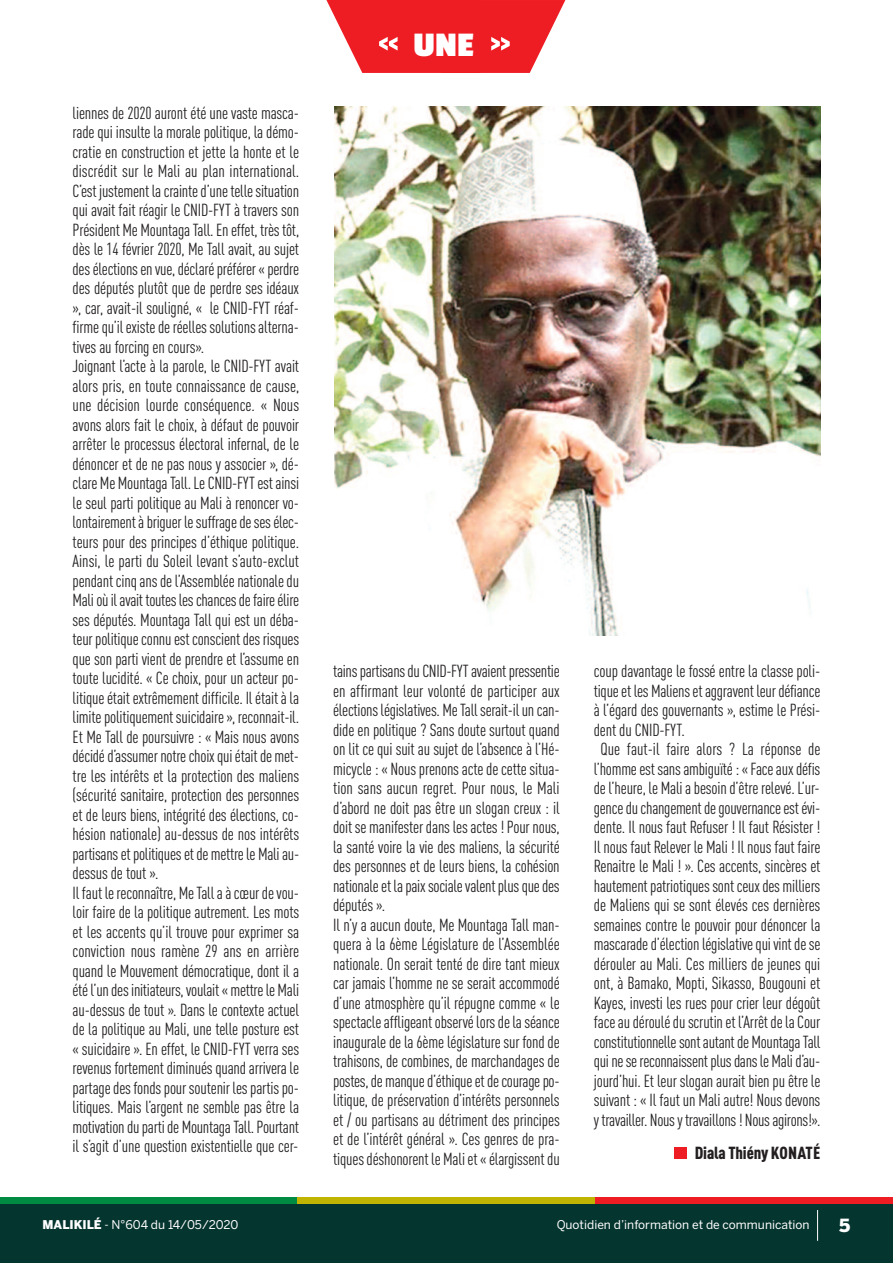
<style>
.page{position:relative;width:893px;height:1263px;background:#fff}
.page>*{position:absolute;margin:0;border:0;box-sizing:border-box;transform-origin:0 0}
.t1{font:700 36px "Passion One";color:#fff}
.t2{font:900 18px "Benton Sans";color:#fff}
.t3{font:condensed 17.25px/19.5px "DIN Pro";letter-spacing:-.01em;color:#231f20}
.t4{font:900 condensed 17.25px "DIN Pro";letter-spacing:-.01em;color:#231f20}
.t5{font:12px "Benton Sans";color:#fff}
.s1{font-weight:900}
</style>
<div class="page">
<div style="left:674px;top:1148px;width:13px;height:11px;background:#ee1d23"></div>
<div style="left:0;top:1203px;width:893px;height:60px;background:#05352f"></div>
<div style="left:0;top:1197px;width:298px;height:6px;background:#008b43"></div>
<div style="left:298px;top:1197px;width:297px;height:6px;background:#c0b301"></div>
<div style="left:595px;top:1197px;width:297px;height:6px;background:#ee1d23"></div>
<hr style="left:817px;top:1210px;width:1px;height:31px;background:#fff">
<img style="left:335px;top:106px;width:485px;height:529px">
<svg style="left:326px;top:0;width:239px;height:73px"></svg>
<p class="t3" style="left:73px;top:104px;width:228px">liennes de 2020 auront été une vaste masca&shy;rade qui insulte la morale politique, la démo&shy;cratie en construction et jette la honte et le discrédit sur le Mali au plan international.<br>C’est justement lacrainted’unetellesituation qui avait fait réagir le CNID-FYT à travers son Président Me MountagaTall.Eneffet, trèstôt, dès le 14 février 2020, Me Tall avait, au sujet desélectionsenvue,déclarépréférer«perdre des députés plutôt que de perdre ses idéaux », car, avait-il souligné, « le CNID-FYT réaf&shy;firmequ’ilexistederéellessolutionsalterna&shy;tives au forcing en cours».<br>Joignant l’acte à la parole, le CNID-FYT avait alors pris, en toute connaissance de cause, une décision lourde conséquence. « Nous avons alors fait le choix, à défaut de pouvoir arrêter le processus électoral infernal, de le dénoncer et de ne pas nous y associer », dé&shy;clare Me MountagaTall.LeCNID-FYTestainsi le seul parti politique au Mali à renoncer vo&shy;lontairementàbriguer lesuffragedesesélec&shy;teurs pour des principes d’éthique politique.<br>Ainsi, le parti du Soleil levant s’auto-exclut pendant cinq ans de l’Assemblée nationale du Malioùilavait toutesleschancesdefaireélire ses députés. Mountaga Tall qui est un déba&shy;teurpolitiqueconnuestconscientdesrisques que son parti vient de prendre et l’assume en toute lucidité. « Ce choix, pour un acteur po&shy;litique était extrêmement difficile. Il était à la limitepolitiquementsuicidaire», reconnait-il.<br>Et Me Tall de poursuivre : « Mais nous avons décidéd’assumernotrechoixquiétaitdemet&shy;tre les intérêts et la protection des maliens (sécurité sanitaire, protection des personnes et de leurs biens, intégrité des élections, co&shy;hésion nationale) au-dessus de nos intérêts partisansetpolitiquesetdemettreleMaliau&shy;dessus de tout ».<br>Il faut lereconnaître, MeTallaàcœurdevou&shy;loir faire de la politique autrement. Les mots et les accents qu’il trouve pour exprimer sa conviction nous ramène 29 ans en arrière quand le Mouvement démocratique, dont il a étél’undesinitiateurs,voulait«mettreleMali au-dessus de tout ». Dans le contexte actuel de la politique au Mali, une telle posture est « suicidaire ». En effet, le CNID-FYT verra ses revenus fortement diminués quand arrivera le partage des fonds pour soutenir les partis po&shy;litiques. Mais l’argent ne semble pas être la motivationdupartideMountagaTall. Pourtant il s’agit d’une question existentielle que cer-</p>
<h1 class="t1" style="left:413px;top:26px;width:62px">UNE</h1>
<p class="t3" style="left:333px;top:663px;width:228px">tainspartisansduCNID-FYTavaientpressentie en affirmant leur volonté de participer aux électionslégislatives. MeTallserait-iluncan&shy;dide en politique ? Sans doute surtout quand on lit ce qui suit au sujet de l’absence à l’Hé&shy;micycle : « Nous prenons acte de cette situa&shy;tion sans aucun regret. Pour nous, le Mali d’abord ne doit pas être un slogan creux : il doit se manifester dans les actes ! Pour nous, la santé voire la vie des maliens, la sécurité des personnes et de leurs biens, la cohésion nationaleet lapaixsocialevalentplusquedes députés ».<br>Il n’y a aucun doute, Me Mountaga Tall man&shy;quera à la 6ème Législature de l’Assemblée nationale. On serait tenté de dire tant mieux car jamais l’homme ne se serait accommodé d’une atmosphère qu’il répugne comme « le spectacleaffligeantobservélorsdelaséance inaugurale de la 6ème législature sur fond de trahisons, de combines, de marchandages de postes,demanqued’éthiqueetdecouragepo&shy;litique, de préservation d’intérêts personnels et / ou partisans au détriment des principes et de l’intérêt général ». Ces genres de pra&shy;tiquesdéshonorent le Maliet«élargissentdu</p>
<p class="t3" style="left:594px;top:663px;width:228px">coup davantage le fossé entre la classe poli-</p>
<p class="t3" style="left:594px;top:683px;width:228px">tiqueet les Maliensetaggravent leurdéfiance</p>
<p class="t3" style="left:594px;top:702px;width:228px">à l’égard des gouvernants », estime le Prési-</p>
<p class="t3" style="left:594px;top:722px;width:93px">dent du CNID-FYT.</p>
<p class="t3" style="left:600px;top:741px;width:221px">Que faut-il faire alors ? La réponse de</p>
<p class="t3" style="left:594px;top:761px;width:228px">l’hommeestsansambiguïté:«Faceauxdéfis</p>
<p class="t3" style="left:594px;top:780px;width:227px">de l’heure, le Mali a besoin d’être relevé. L’ur-</p>
<p class="t3" style="left:594px;top:800px;width:228px">genceduchangementdegouvernanceestévi-</p>
<p class="t3" style="left:594px;top:819px;width:228px">dente. Il nous faut Refuser ! Il faut Résister !</p>
<p class="t3" style="left:594px;top:839px;width:228px">Il nous faut Relever le Mali ! Il nous faut faire</p>
<p class="t3" style="left:594px;top:858px;width:228px">Renaitre le Mali ! ». Ces accents, sincères et</p>
<p class="t3" style="left:594px;top:878px;width:228px">hautementpatriotiquessontceuxdes milliers</p>
<p class="t3" style="left:594px;top:897px;width:228px">de Maliens qui se sont élevés ces dernières</p>
<p class="t3" style="left:594px;top:917px;width:228px">semaines contre le pouvoir pour dénoncer la</p>
<p class="t3" style="left:594px;top:936px;width:228px">mascaraded’électionlégislativequivintdese</p>
<p class="t3" style="left:594px;top:956px;width:228px">dérouler au Mali. Ces milliers de jeunes qui</p>
<p class="t3" style="left:594px;top:975px;width:228px">ont, à Bamako, Mopti, Sikasso, Bougouni et</p>
<p class="t3" style="left:594px;top:995px;width:228px">Kayes, investi les rues pour crier leur dégoût</p>
<p class="t3" style="left:594px;top:1014px;width:228px">face au déroulé du scrutin et l’Arrêt de la Cour</p>
<p class="t3" style="left:594px;top:1034px;width:228px">constitutionnellesontautantdeMountagaTall</p>
<p class="t3" style="left:594px;top:1053px;width:228px">quinesereconnaissentplusdansleMalid’au-</p>
<p class="t3" style="left:594px;top:1073px;width:228px">jourd’hui. Et leur slogan aurait bien pu être le</p>
<p class="t3" style="left:594px;top:1092px;width:228px">suivant : « Il faut un Mali autre! Nous devons</p>
<p class="t3" style="left:594px;top:1112px;width:228px">ytravailler. Nousytravaillons! Nousagirons!».</p>
<p class="t4" style="left:695px;top:1146px;width:127px">Diala Thiény KONATÉ</p>
<p class="t5" style="left:43px;top:1218px;width:198px"><span class="s1">MALIKILÉ</span> - N°604 du 14/05/2020</p>
<p class="t5" style="left:557px;top:1218px;width:254px">Quotidien d’information et de communication</p>
<p class="t2" style="left:839px;top:1215px;width:13px">5</p>
</div>
